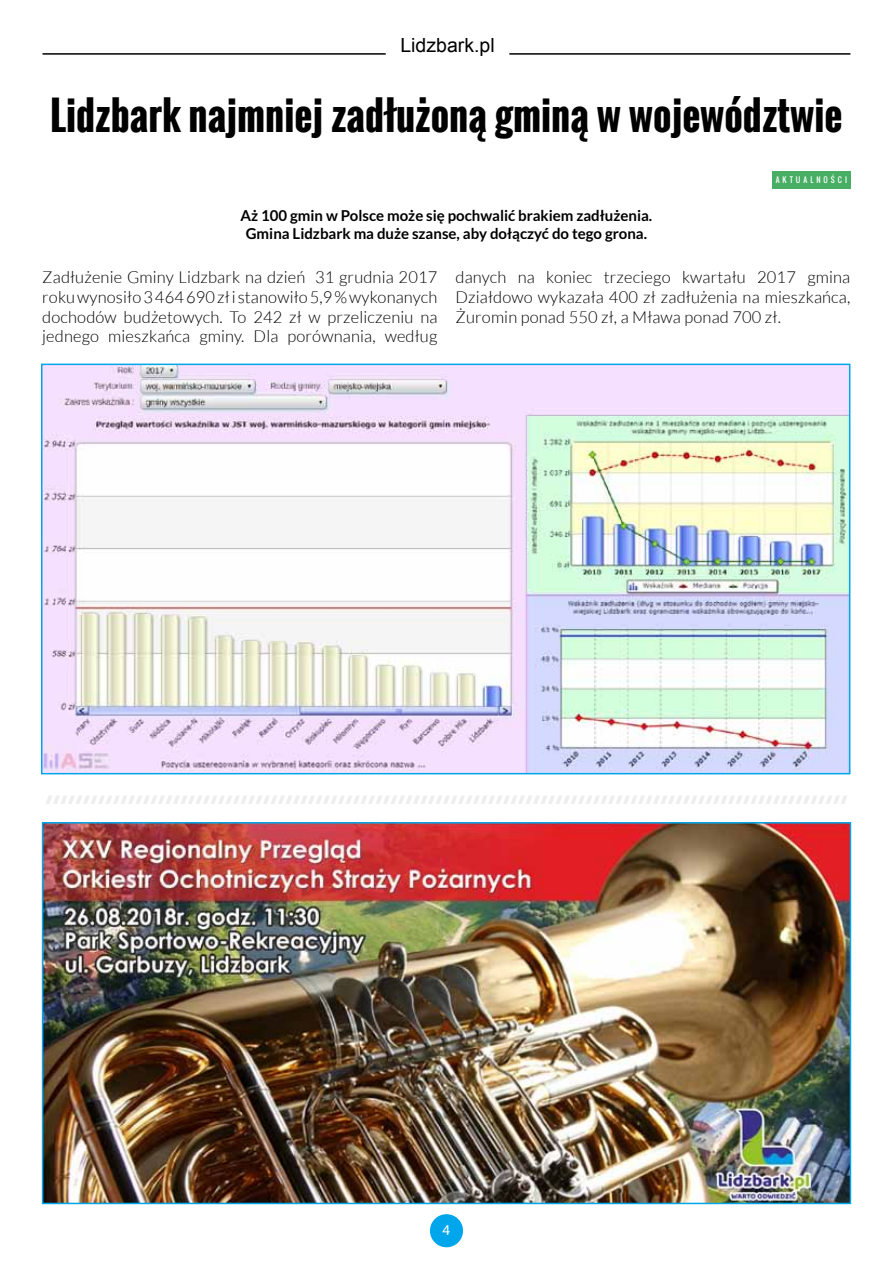
<style>
.page{position:relative;width:893px;height:1263px;background:#fff}
.page>*{position:absolute;margin:0;border:0;box-sizing:border-box;transform-origin:0 0}
.t1{font:700 39px "Oswald";color:#000}
.t2{font:19.5px "Arial";color:#000}
.t3{font:300 16.5px/19.8px "Lato";letter-spacing:.01em;color:#000;text-align:justify}
.t4{font:700 15px/18px "Lato";color:#000;text-align:center}
.t5{font:15px "Myriad Pro";color:#fff}
.t6{font:7.5px "Oswald";letter-spacing:.4em;color:#fff}
</style>
<div class="page">
<hr style="left:43px;top:53px;width:343px;height:2px;background:#000">
<hr style="left:509px;top:53px;width:341px;height:2px;background:#000">
<div style="left:430px;top:1214px;width:33px;height:33px;background:#00a6eb;border-radius:50%"></div>
<svg style="left:46px;top:796px;width:801px;height:8px"></svg>
<div style="left:772px;top:171px;width:78px;height:17px;background:#47ae64"></div>
<img style="left:44px;top:367px;width:803px;height:404px">
<div style="left:41px;top:364px;width:809px;height:410px;border:2px solid #00a6eb"></div>
<img style="left:45px;top:825px;width:803px;height:376px">
<div style="left:42px;top:822px;width:809px;height:382px;border:2px solid #00a6eb"></div>
<p class="t2" style="left:400px;top:33px;width:96px">Lidzbark.pl</p>
<h1 class="t1" style="left:50px;top:86px;width:794px">Lidzbark najmniej zadłużoną gminą w województwie</h1>
<p class="t6" style="left:776px;top:174px;width:73px">AKTUALNOŚCI</p>
<p class="t4" style="left:241px;top:206px;width:413px">Aż 100 gmin w Polsce może się pochwalić brakiem zadłużenia.<br>Gmina Lidzbark ma duże szanse, aby dołączyć do tego grona.</p>
<p class="t3" style="left:42px;top:267px;width:397px">Zadłużenie Gminy Lidzbark na dzień 31 grudnia 2017 roku wynosiło 3 464 690 zł i stanowiło 5,9 % wykonanych dochodów budżetowych. To 242 zł w przeliczeniu na jednego mieszkańca gminy. Dla porównania, według</p>
<p class="t3" style="left:455px;top:267px;width:396px">danych na koniec trzeciego kwartału 2017 gmina Działdowo wykazała 400 zł zadłużenia na mieszkańca, Żuromin ponad 550 zł, a Mława ponad 700 zł.</p>
<p class="t5" style="left:442px;top:1221px;width:9px">4</p>
</div>
